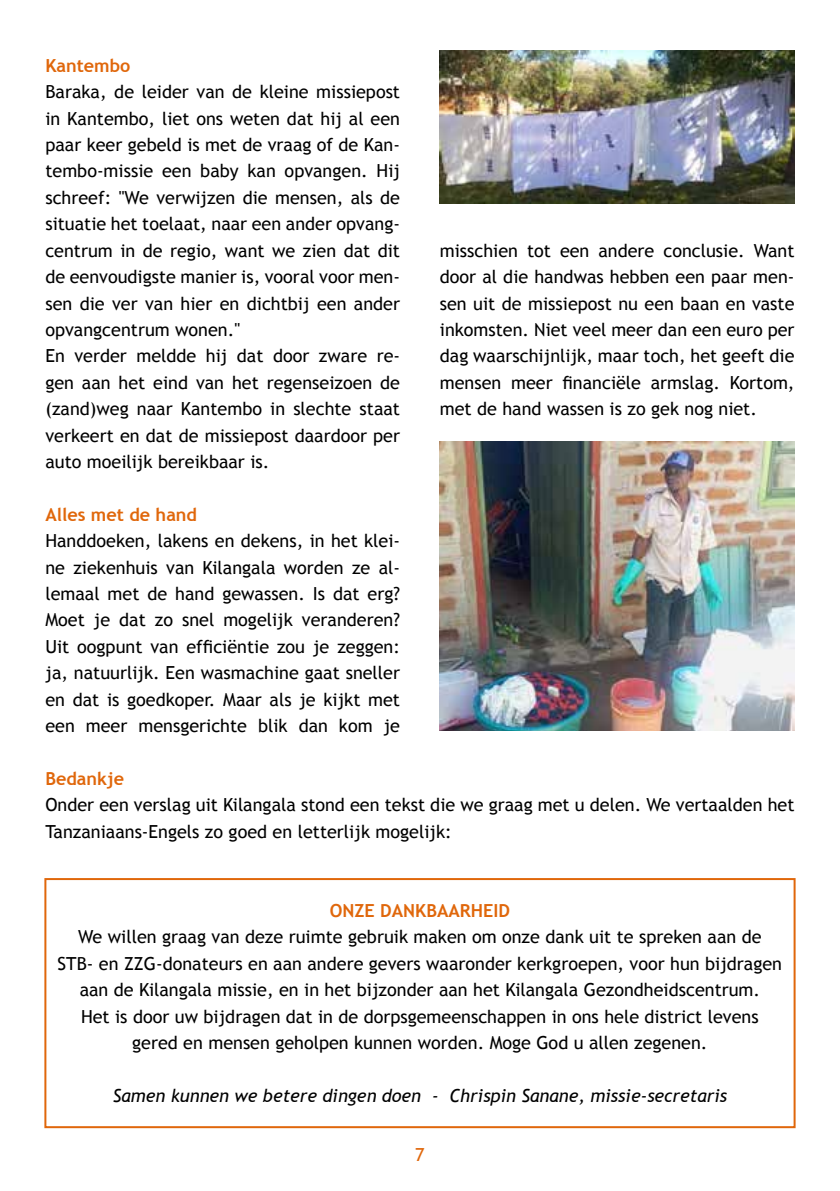
<style>
.page{position:relative;width:840px;height:1191px;background:#fff}
.page>*{position:absolute;margin:0;border:0;box-sizing:border-box;transform-origin:0 0}
.t1{font:18px/26.4px "Trebuchet MS";color:#000}
.t2{font:italic 18px "Trebuchet MS";color:#000}
.t3{font:700 18px "Trebuchet MS";color:#e0670b}
.t4{font:18px "Trebuchet MS";color:#e0670b}
</style>
<div class="page">
<img style="left:439px;top:50px;width:355px;height:154px">
<img style="left:439px;top:441px;width:355px;height:289px">
<div style="left:44px;top:878px;width:751px;height:250px;border:2px solid #e0670b"></div>
<p class="t3" style="left:45px;top:54px;width:86px">Kantembo</p>
<p class="t1" style="left:45px;top:79px;width:356px">Baraka, de leider van de kleine missiepost in Kantembo, liet ons weten dat hij al een paar keer gebeld is met de vraag of de Kan&shy;tembo-missie een baby kan opvangen. Hij schreef: "We verwijzen die mensen, als de situatie het toelaat, naar een ander opvang&shy;centrum in de regio, want we zien dat dit de eenvoudigste manier is, vooral voor men&shy;sen die ver van hier en dichtbij een ander opvangcentrum wonen."<br>En verder meldde hij dat door zware re&shy;gen aan het eind van het regenseizoen de (zand)weg naar Kantembo in slechte staat verkeert en dat de missiepost daardoor per auto moeilijk bereikbaar is.</p>
<p class="t3" style="left:45px;top:503px;width:153px">Alles met de hand</p>
<p class="t1" style="left:45px;top:528px;width:356px;text-align:justify">Handdoeken, lakens en dekens, in het klei&shy;ne ziekenhuis van Kilangala worden ze al&shy;lemaal met de hand gewassen. Is dat erg?<br>Moet je dat zo snel mogelijk veranderen?<br>Uit oogpunt van efficiëntie zou je zeggen: ja, natuurlijk. Een wasmachine gaat sneller en dat is goedkoper. Maar als je kijkt met een meer mensgerichte blik dan kom je</p>
<p class="t1" style="left:439px;top:237px;width:356px;text-align:justify">misschien tot een andere conclusie. Want door al die handwas hebben een paar men&shy;sen uit de missiepost nu een baan en vaste inkomsten. Niet veel meer dan een euro per dag waarschijnlijk, maar toch, het geeft die mensen meer financiële armslag. Kortom, met de hand wassen is zo gek nog niet.</p>
<p class="t3" style="left:45px;top:767px;width:80px">Bedankje</p>
<p class="t1" style="left:45px;top:792px;width:750px">Onder een verslag uit Kilangala stond een tekst die we graag met u delen. We vertaalden het<br>Tanzaniaans-Engels zo goed en letterlijk mogelijk:</p>
<p class="t3" style="left:329px;top:899px;width:182px">ONZE DANKBAARHEID</p>
<p class="t1" style="left:58px;top:924px;width:725px;text-align:center">We willen graag van deze ruimte gebruik maken om onze dank uit te spreken aan de<br>STB- en ZZG-donateurs en aan andere gevers waaronder kerkgroepen, voor hun bijdragen aan de Kilangala missie, en in het bijzonder aan het Kilangala Gezondheidscentrum.<br>Het is door uw bijdragen dat in de dorpsgemeenschappen in ons hele district levens gered en mensen geholpen kunnen worden. Moge God u allen zegenen.</p>
<p class="t2" style="left:113px;top:1084px;width:615px">Samen kunnen we betere dingen doen - Chrispin Sanane, missie-secretaris</p>
<p class="t4" style="left:415px;top:1144px;width:11px">7</p>
</div>
